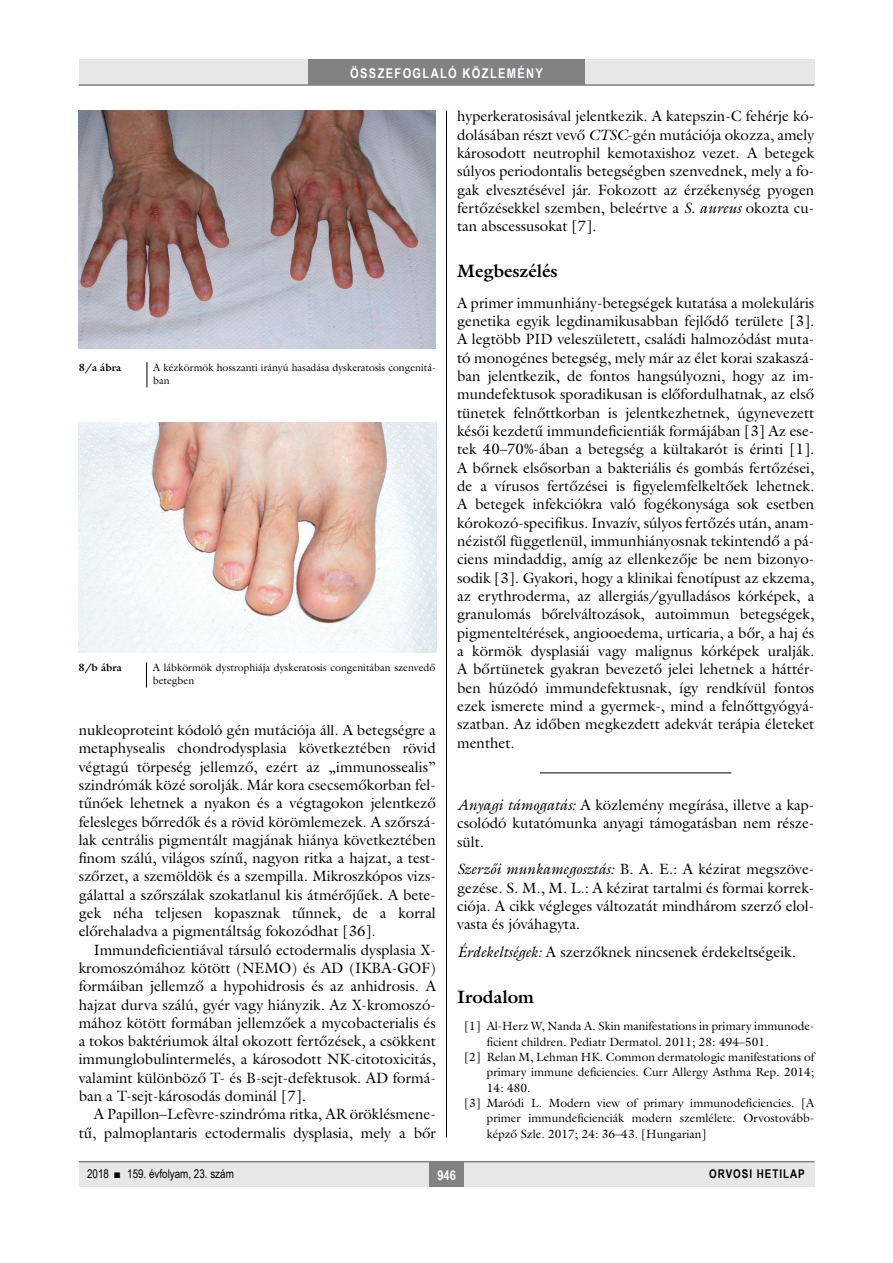
<style>
.page{position:relative;width:893px;height:1263px;background:#fff}
.page>*{position:absolute;margin:0;border:0;box-sizing:border-box;transform-origin:0 0}
.alcimbold{font:700 18px "Galliard Reg";color:#000}
.Body_tompa{font:15px/18.3px "Galliard Reg";color:#000;text-align:justify}
.Body_Text{font:15px/18.3px "Galliard Reg";color:#000;text-align:justify}
.t1{font:700 13.5px "Arial Narrow";letter-spacing:.1em;color:#fff}
.t2{font:12px/15.3px "Galliard Reg";color:#000}
.t3{font:12px "Arial Narrow";color:#000}
.t4{font:700 12px "Arial Narrow";letter-spacing:.08em;color:#000}
.kepalairas2{font:10.5px/13.5px "Galliard Reg";color:#000}
.kepalairas1{font:700 10.5px "Galliard Reg";color:#000}
.s1{font-style:italic}
</style>
<div class="page">
<div style="left:79px;top:1161px;width:735px;height:25px;background:#e6e7e8"></div>
<hr style="left:79px;top:1161px;width:735px;height:1px;background:#808285">
<div style="left:430px;top:1161px;width:34px;height:25px;background:#808285"></div>
<div style="left:79px;top:60px;width:735px;height:25px;background:#e6e7e8"></div>
<div style="left:308px;top:60px;width:277px;height:25px;background:#808285"></div>
<hr style="left:79px;top:84px;width:735px;height:2px;background:#808285">
<hr style="left:446px;top:111px;width:1px;height:1026px;background:#000">
<hr style="left:540px;top:773px;width:191px;height:1px;background:#000">
<img style="left:78px;top:111px;width:358px;height:238px">
<img style="left:79px;top:422px;width:357px;height:230px">
<svg style="left:147px;top:362px;width:1px;height:25px"></svg>
<svg style="left:146px;top:662px;width:1px;height:26px"></svg>
<p class="t1" style="left:350px;top:63px;width:194px">ÖSSZEFOGLALÓ KÖZLEMÉNY</p>
<p class="kepalairas1" style="left:79px;top:360px;width:44px">8/a ábra</p>
<p class="kepalairas2" style="left:153px;top:360px;width:284px">A kézkörmök hosszanti irányú hasadása dyskeratosis congenitá&shy;ban</p>
<p class="kepalairas1" style="left:78px;top:660px;width:45px">8/b ábra</p>
<p class="kepalairas2" style="left:153px;top:660px;width:284px">A lábkörmök dystrophiája dyskeratosis congenitában szenvedő betegben</p>
<p class="Body_Text" style="left:79px;top:721px;width:359px">nukleoproteint kódoló gén mutációja áll. A betegségre a metaphysealis chondrodysplasia következtében rövid végtagú törpeség jellemző, ezért az „immunossealis” szindrómák közé sorolják. Már kora csecsemőkorban fel&shy;tűnőek lehetnek a nyakon és a végtagokon jelentkező felesleges bőrredők és a rövid körömlemezek. A szőrszá&shy;lak centrális pigmentált magjának hiánya következtében finom szálú, világos színű, nagyon ritka a hajzat, a test&shy;szőrzet, a szemöldök és a szempilla. Mikroszkópos vizs&shy;gálattal a szőrszálak szokatlanul kis átmérőjűek. A bete&shy;gek néha teljesen kopasznak tűnnek, de a korral előrehaladva a pigmentáltság fokozódhat [36].</p>
<p class="Body_Text" style="left:79px;top:940px;width:359px;text-indent:15px">Immundeficientiával társuló ectodermalis dysplasia X&shy;kromoszómához kötött (NEMO) és AD (IKBA-GOF) formáiban jellemző a hypohidrosis és az anhidrosis. A hajzat durva szálú, gyér vagy hiányzik. Az X-kromoszó&shy;mához kötött formában jellemzőek a mycobacterialis és a tokos baktériumok által okozott fertőzések, a csökkent immunglobulintermelés, a károsodott NK-citotoxicitás, valamint különböző T- és B-sejt-defektusok. AD formá&shy;ban a T-sejt-károsodás dominál [7].</p>
<p class="Body_Text" style="left:79px;top:1105px;width:359px;text-align:right">A Papillon–Lefèvre-szindróma ritka, AR öröklésmene&shy;tű, palmoplantaris ectodermalis dysplasia, mely a bőr</p>
<p class="Body_Text" style="left:457px;top:107px;width:359px">hyperkeratosisával jelentkezik. A katepszin-C fehérje kó&shy;dolásában részt vevő <span class="s1">CTSC</span>-gén mutációja okozza, amely károsodott neutrophil kemotaxishoz vezet. A betegek súlyos periodontalis betegségben szenvednek, mely a fo&shy;gak elvesztésével jár. Fokozott az érzékenység pyogen fertőzésekkel szemben, beleértve a <span class="s1">S. aureus</span> okozta cu&shy;tan abscessusokat [7].</p>
<p class="alcimbold" style="left:457px;top:260px;width:102px">Megbeszélés</p>
<p class="Body_tompa" style="left:457px;top:293px;width:359px">A primer immunhiány-betegségek kutatása a molekuláris genetika egyik legdinamikusabban fejlődő területe [3].<br>A legtöbb PID veleszületett, családi halmozódást muta&shy;tó monogénes betegség, mely már az élet korai szakaszá&shy;ban jelentkezik, de fontos hangsúlyozni, hogy az im&shy;mundefektusok sporadikusan is előfordulhatnak, az első tünetek felnőttkorban is jelentkezhetnek, úgynevezett késői kezdetű immundeficientiák formájában [3] Az ese&shy;tek 40–70%-ában a betegség a kültakarót is érinti [1].<br>A bőrnek elsősorban a bakteriális és gombás fertőzései, de a vírusos fertőzései is figyelemfelkeltőek lehetnek.<br>A betegek infekciókra való fogékonysága sok esetben kórokozó-specifikus. Invazív, súlyos fertőzés után, anam&shy;nézistől függetlenül, immunhiányosnak tekintendő a pá&shy;ciens mindaddig, amíg az ellenkezője be nem bizonyo&shy;sodik [3]. Gyakori, hogy a klinikai fenotípust az ekzema, az erythroderma, az allergiás/gyulladásos kórképek, a granulomás bőrelváltozások, autoimmun betegségek, pigmenteltérések, angiooedema, urticaria, a bőr, a haj és a körmök dysplasiái vagy malignus kórképek uralják.<br>A bőrtünetek gyakran bevezető jelei lehetnek a háttér&shy;ben húzódó immundefektusnak, így rendkívül fontos ezek ismerete mind a gyermek-, mind a felnőttgyógyá&shy;szatban. Az időben megkezdett adekvát terápia életeket menthet.</p>
<p class="Body_tompa" style="left:457px;top:795px;width:359px"><span class="s1">Anyagi támogatás:</span> A közlemény megírása, illetve a kap&shy;csolódó kutatómunka anyagi támogatásban nem része&shy;sült.</p>
<p class="Body_tompa" style="left:457px;top:860px;width:359px"><span class="s1">Szerzői munkamegosztás:</span> B. A. E.: A kézirat megszöve&shy;gezése. S. M., M. L.: A kézirat tartalmi és formai korrek&shy;ciója. A cikk végleges változatát mindhárom szerző elol&shy;vasta és jóváhagyta.</p>
<p class="Body_tompa" style="left:457px;top:942px;width:340px"><span class="s1">Érdekeltségek:</span> A szerzőknek nincsenek érdekeltségeik.</p>
<p class="alcimbold" style="left:457px;top:985px;width:78px">Irodalom</p>
<p class="t2" style="left:487px;top:1018px;width:329px;text-indent:-23px">[1] Al-Herz W, Nanda A. Skin manifestations in primary immunode&shy;ficient children. Pediatr Dermatol. 2011; 28: 494–501.</p>
<p class="t2" style="left:487px;top:1049px;width:329px;text-align:justify;text-indent:-23px">[2] Relan M, Lehman HK. Common dermatologic manifestations of primary immune deficiencies. Curr Allergy Asthma Rep. 2014; 14: 480.</p>
<p class="t2" style="left:487px;top:1095px;width:329px;text-indent:-23px">[3] Maródi L. Modern view of primary immunodeficiencies. [A primer immundeficienciák modern szemlélete. Orvostovább&shy;képző Szle. 2017; 24: 36–43. [Hungarian]</p>
<p class="t3" style="left:87px;top:1165px;width:148px">2018 ■ 159. évfolyam, 23. szám</p>
<p class="t1" style="left:437px;top:1165px;width:20px">946</p>
<p class="t4" style="left:709px;top:1165px;width:97px">ORVOSI HETILAP</p>
</div>
